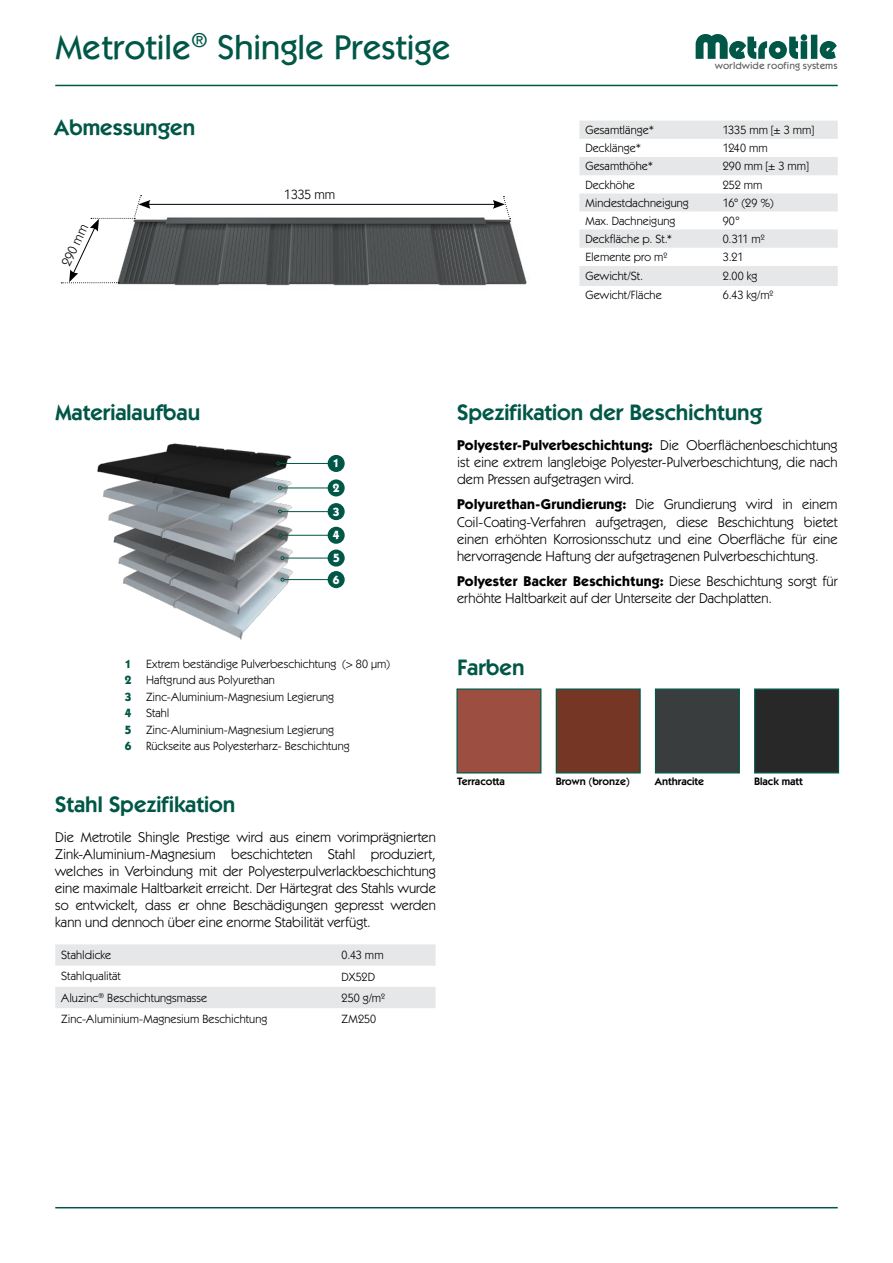
<style>
.page{position:relative;width:893px;height:1263px;background:#fff}
.page>*{position:absolute;margin:0;border:0;box-sizing:border-box;transform-origin:0 0}
.t1{font:500 34.5px "ITC Kabel Std";color:#005747}
.t2{font:600 22.5px "ITC Kabel Std";color:#005747}
.t3{font:14.25px/17.1px "ITC Kabel Std";color:#000;text-align:justify}
.t4{font:13.35px "ITC Kabel Std";color:#000}
.t5{font:12px/16.5px "ITC Kabel Std";letter-spacing:.005em;color:#000}
.t6{font:700 12px/23.2px "ITC Kabel Std";color:#fff}
.t7{font:600 10.8px "ITC Kabel Std";color:#000}
.t8{font:500 10.35px "Kabel Itc TOT";color:#5f6062}
.s1{font-weight:700;color:#005747}
.s2{font-weight:700}
</style>
<div class="page">
<hr style="left:55px;top:85px;width:783px;height:1px;background:#005747">
<svg style="left:696px;top:34px;width:111px;height:25px"></svg>
<div style="left:811px;top:35px;width:6px;height:24px;background:#005747"></div>
<svg style="left:820px;top:41px;width:17px;height:18px"></svg>
<hr style="left:55px;top:1207px;width:783px;height:1px;background:#005747">
<svg style="left:579px;top:121px;width:259px;height:165px"></svg>
<img style="left:91px;top:200px;width:436px;height:86px">
<hr style="left:147px;top:204px;width:349px;height:1px;background:#000">
<svg style="left:493px;top:196px;width:18px;height:23px"></svg>
<svg style="left:61px;top:195px;width:89px;height:88px"></svg>
<svg style="left:55px;top:944px;width:381px;height:64px"></svg>
<div style="left:655px;top:688px;width:85px;height:85px;background:#3a3d3d;border:1px solid #005747"></div>
<div style="left:754px;top:688px;width:85px;height:85px;background:#292829;border:1px solid #005747"></div>
<div style="left:456px;top:688px;width:85px;height:85px;background:#9c4f40;border:1px solid #005747"></div>
<div style="left:556px;top:688px;width:85px;height:85px;background:#753625;border:1px solid #005747"></div>
<img style="left:97px;top:443px;width:204px;height:197px">
<div style="left:328px;top:456px;width:16px;height:15px;background:#005747;border-radius:50%"></div>
<div style="left:328px;top:455px;width:17px;height:17px;border:2px solid #005747;border-radius:50%"></div>
<div style="left:328px;top:480px;width:16px;height:16px;background:#005747;border-radius:50%"></div>
<div style="left:328px;top:479px;width:17px;height:17px;border:2px solid #005747;border-radius:50%"></div>
<div style="left:328px;top:504px;width:16px;height:15px;background:#005747;border-radius:50%"></div>
<div style="left:328px;top:503px;width:17px;height:17px;border:2px solid #005747;border-radius:50%"></div>
<div style="left:328px;top:527px;width:16px;height:16px;background:#005747;border-radius:50%"></div>
<div style="left:328px;top:527px;width:17px;height:17px;border:2px solid #005747;border-radius:50%"></div>
<div style="left:328px;top:550px;width:16px;height:16px;background:#005747;border-radius:50%"></div>
<div style="left:328px;top:549px;width:17px;height:18px;border:2px solid #005747;border-radius:50%"></div>
<div style="left:328px;top:572px;width:16px;height:15px;background:#005747;border-radius:50%"></div>
<div style="left:328px;top:571px;width:17px;height:17px;border:2px solid #005747;border-radius:50%"></div>
<hr style="left:280px;top:463px;width:48px;height:1px;background:#005747">
<svg style="left:276px;top:462px;width:4px;height:3px"></svg>
<hr style="left:281px;top:488px;width:47px;height:1px;background:#005747">
<svg style="left:278px;top:486px;width:4px;height:4px"></svg>
<hr style="left:281px;top:511px;width:47px;height:1px;background:#005747">
<hr style="left:282px;top:535px;width:46px;height:1px;background:#005747">
<svg style="left:279px;top:533px;width:3px;height:4px"></svg>
<hr style="left:284px;top:558px;width:44px;height:1px;background:#005747">
<svg style="left:281px;top:556px;width:3px;height:4px"></svg>
<hr style="left:284px;top:579px;width:44px;height:1px;background:#005747">
<h1 class="t1" style="left:55px;top:27px;width:397px">Metrotile<sup>®</sup> Shingle Prestige</h1>
<p class="t8" style="left:715px;top:59px;width:124px">worldwide roofing systems</p>
<h2 class="t2" style="left:54px;top:114px;width:143px">Abmessungen</h2>
<p class="t5" style="left:585px;top:122px;width:70px">Gesamtlänge*</p>
<p class="t5" style="left:723px;top:122px;width:93px">1335 mm [± 3 mm]</p>
<p class="t5" style="left:585px;top:140px;width:57px">Decklänge*</p>
<p class="t5" style="left:723px;top:140px;width:47px">1240 mm</p>
<p class="t5" style="left:585px;top:158px;width:69px">Gesamthöhe*</p>
<p class="t5" style="left:723px;top:158px;width:88px">290 mm [± 3 mm]</p>
<p class="t5" style="left:585px;top:176px;width:51px">Deckhöhe</p>
<p class="t5" style="left:723px;top:176px;width:41px">252 mm</p>
<p class="t5" style="left:585px;top:195px;width:105px">Mindestdachneigung</p>
<p class="t5" style="left:723px;top:195px;width:52px">16° (29 %)</p>
<p class="t5" style="left:585px;top:212px;width:92px">Max. Dachneigung</p>
<p class="t5" style="left:723px;top:212px;width:19px">90°</p>
<p class="t5" style="left:585px;top:231px;width:88px">Deckfläche p. St.*</p>
<p class="t5" style="left:723px;top:231px;width:43px">0.311 m²</p>
<p class="t5" style="left:585px;top:249px;width:83px">Elemente pro m²</p>
<p class="t5" style="left:723px;top:249px;width:22px">3.21</p>
<p class="t5" style="left:585px;top:268px;width:59px">Gewicht/St.</p>
<p class="t5" style="left:723px;top:268px;width:36px">2.00 kg</p>
<p class="t5" style="left:585px;top:287px;width:78px">Gewicht/Fläche</p>
<p class="t5" style="left:723px;top:287px;width:52px">6.43 kg/m²</p>
<p class="t4" style="left:284px;top:186px;width:53px">1335 mm</p>
<p class="t4" style="left:58px;top:262px;width:46px;rotate:-65deg">290 mm</p>
<h2 class="t2" style="left:55px;top:399px;width:146px">Materialaufbau</h2>
<p class="t6" style="left:333px;top:450px;width:8px;line-height:24.9px">1<br>2</p>
<p class="t6" style="left:333px;top:500px;width:9px;text-align:justify">3<br>4<br>5</p>
<p class="t6" style="left:333px;top:568px;width:8px">6</p>
<p class="t5" style="left:125px;top:655px;width:267px"><span class="s1">1</span> Extrem beständige Pulverbeschichtung (&gt; 80 μm)<br><span class="s1">2</span> Haftgrund aus Polyurethan<br><span class="s1">3</span> Zinc-Aluminium-Magnesium Legierung<br><span class="s1">4</span> Stahl<br><span class="s1">5</span> Zinc-Aluminium-Magnesium Legierung<br><span class="s1">6</span> Rückseite aus Polyesterharz- Beschichtung</p>
<h2 class="t2" style="left:55px;top:791px;width:182px">Stahl Spezifikation</h2>
<p class="t3" style="left:55px;top:828px;width:382px">Die Metrotile Shingle Prestige wird aus einem vorimprägnierten Zink-Aluminium-Magnesium beschichteten Stahl produziert, welches in Verbindung mit der Polyesterpulverlackbeschichtung eine maximale Haltbarkeit erreicht. Der Härtegrat des Stahls wurde so entwickelt, dass er ohne Beschädigungen gepresst werden kann und dennoch über eine enorme Stabilität verfügt.</p>
<p class="t5" style="left:61px;top:947px;width:51px">Stahldicke</p>
<p class="t5" style="left:342px;top:947px;width:44px">0.43 mm</p>
<p class="t5" style="left:61px;top:968px;width:61px">Stahlqualität</p>
<p class="t5" style="left:342px;top:968px;width:35px">DX52D</p>
<p class="t5" style="left:61px;top:989px;width:147px">Aluzinc<sup>®</sup> Beschichtungsmasse</p>
<p class="t5" style="left:342px;top:989px;width:45px">250 g/m²</p>
<p class="t5" style="left:61px;top:1011px;width:208px">Zinc-Aluminium-Magnesium Beschichtung</p>
<p class="t5" style="left:342px;top:1011px;width:36px">ZM250</p>
<h2 class="t2" style="left:457px;top:399px;width:307px">Spezifikation der Beschichtung</h2>
<p class="t3" style="left:457px;top:436px;width:382px"><span class="s2">Polyester-Pulverbeschichtung:</span> Die Oberflächenbeschichtung ist eine extrem langlebige Polyester-Pulverbeschichtung, die nach dem Pressen aufgetragen wird.</p>
<p class="t3" style="left:457px;top:496px;width:382px"><span class="s2">Polyurethan-Grundierung:</span> Die Grundierung wird in einem Coil-Coating-Verfahren aufgetragen, diese Beschichtung bietet einen erhöhten Korrosionsschutz und eine Oberfläche für eine hervorragende Haftung der aufgetragenen Pulverbeschichtung.</p>
<p class="t3" style="left:457px;top:573px;width:382px"><span class="s2">Polyester Backer Beschichtung:</span> Diese Beschichtung sorgt für erhöhte Haltbarkeit auf der Unterseite der Dachplatten.</p>
<h2 class="t2" style="left:457px;top:654px;width:69px">Farben</h2>
<p class="t7" style="left:457px;top:775px;width:49px">Terracotta</p>
<p class="t7" style="left:556px;top:775px;width:75px">Brown (bronze)</p>
<p class="t7" style="left:655px;top:775px;width:51px">Anthracite</p>
<p class="t7" style="left:754px;top:775px;width:50px">Black matt</p>
</div>
